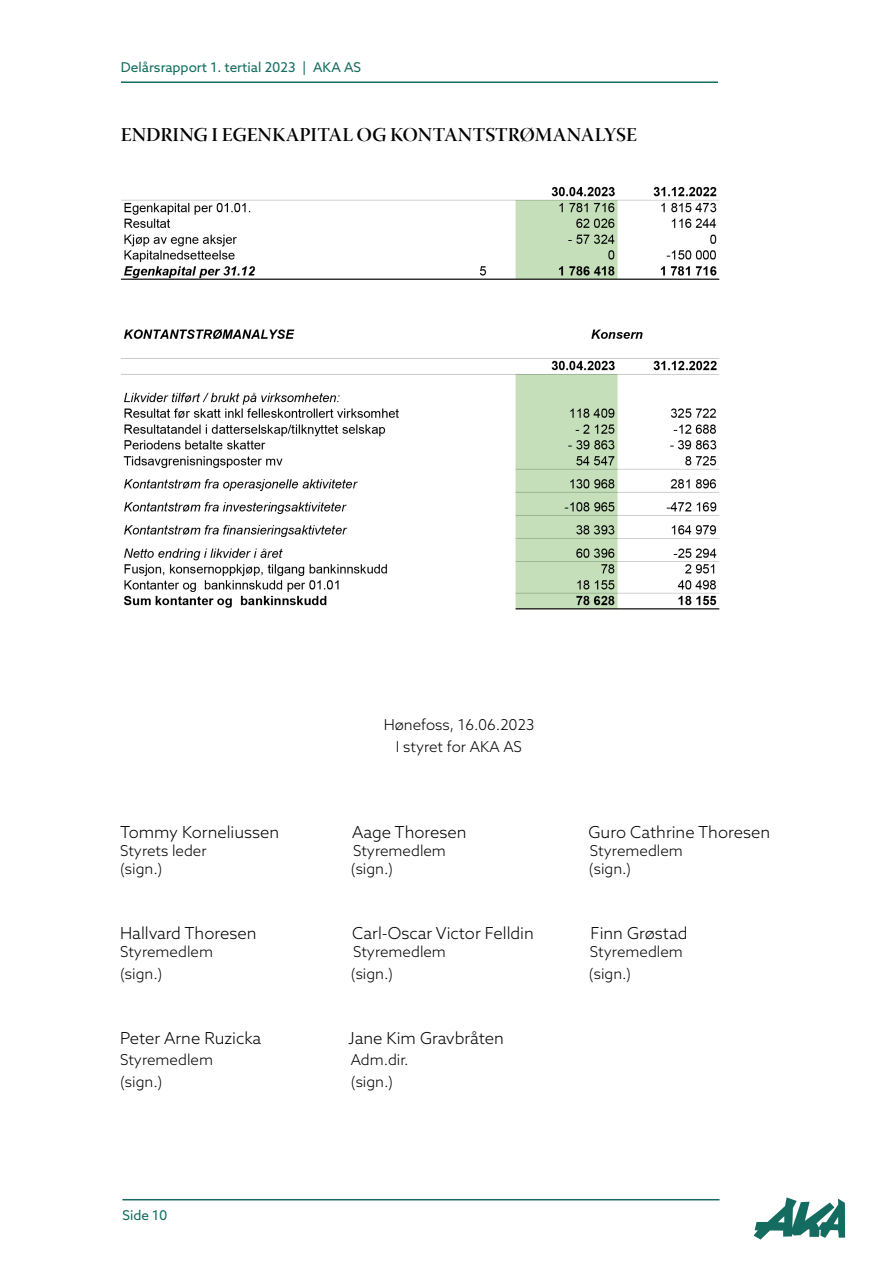
<style>
.page{position:relative;width:893px;height:1263px;background:#fff}
.page>*{position:absolute;margin:0;border:0;box-sizing:border-box;transform-origin:0 0}
.t1{font:19.5px "Warnock Pro Semibold Disp";color:#010000}
.t2{font:300 16.5px "Azo Sans";color:#010000}
.t3{font:300 15px "Azo Sans";color:#010000}
.t4{font:13.5px "Azo Sans";color:#136c5f}
</style>
<div class="page">
<svg style="left:754px;top:1197px;width:91px;height:42px"></svg>
<hr style="left:122px;top:1199px;width:597px;height:1px;background:#136c5f">
<hr style="left:121px;top:81px;width:597px;height:2px;background:#136c5f">
<img style="left:121px;top:186px;width:599px;height:424px">
<p class="t4" style="left:121px;top:58px;width:242px">Delårsrapport 1. tertial 2023 | AKA AS</p>
<p class="t1" style="left:121px;top:123px;width:517px">ENDRING I EGENKAPITAL OG KONTANTSTRØMANALYSE</p>
<p class="t3" style="left:384px;top:715px;width:152px">Hønefoss, 16.06.2023</p>
<p class="t3" style="left:396px;top:737px;width:128px">I styret for AKA AS</p>
<p class="t2" style="left:120px;top:822px;width:161px">Tommy Korneliussen</p>
<p class="t2" style="left:352px;top:822px;width:116px">Aage Thoresen</p>
<p class="t2" style="left:588px;top:822px;width:183px">Guro Cathrine Thoresen</p>
<p class="t3" style="left:120px;top:841px;width:88px">Styrets leder</p>
<p class="t3" style="left:353px;top:841px;width:94px">Styremedlem</p>
<p class="t3" style="left:590px;top:841px;width:94px">Styremedlem</p>
<p class="t3" style="left:120px;top:859px;width:44px">(sign.)</p>
<p class="t3" style="left:351px;top:859px;width:44px">(sign.)</p>
<p class="t3" style="left:589px;top:859px;width:44px">(sign.)</p>
<p class="t2" style="left:120px;top:922px;width:138px">Hallvard Thoresen</p>
<p class="t2" style="left:352px;top:922px;width:183px">Carl-Oscar Victor Felldin</p>
<p class="t2" style="left:590px;top:922px;width:99px">Finn Grøstad</p>
<p class="t3" style="left:120px;top:942px;width:94px">Styremedlem</p>
<p class="t3" style="left:353px;top:942px;width:94px">Styremedlem</p>
<p class="t3" style="left:590px;top:942px;width:94px">Styremedlem</p>
<p class="t3" style="left:120px;top:964px;width:44px">(sign.)</p>
<p class="t3" style="left:351px;top:964px;width:44px">(sign.)</p>
<p class="t3" style="left:589px;top:964px;width:44px">(sign.)</p>
<p class="t2" style="left:120px;top:1027px;width:143px">Peter Arne Ruzicka</p>
<p class="t2" style="left:348px;top:1027px;width:157px">Jane Kim Gravbråten</p>
<p class="t3" style="left:120px;top:1050px;width:94px">Styremedlem</p>
<p class="t3" style="left:351px;top:1050px;width:59px">Adm.dir.</p>
<p class="t3" style="left:120px;top:1072px;width:44px">(sign.)</p>
<p class="t3" style="left:351px;top:1072px;width:44px">(sign.)</p>
<p class="t4" style="left:122px;top:1206px;width:47px">Side 10</p>
</div>
